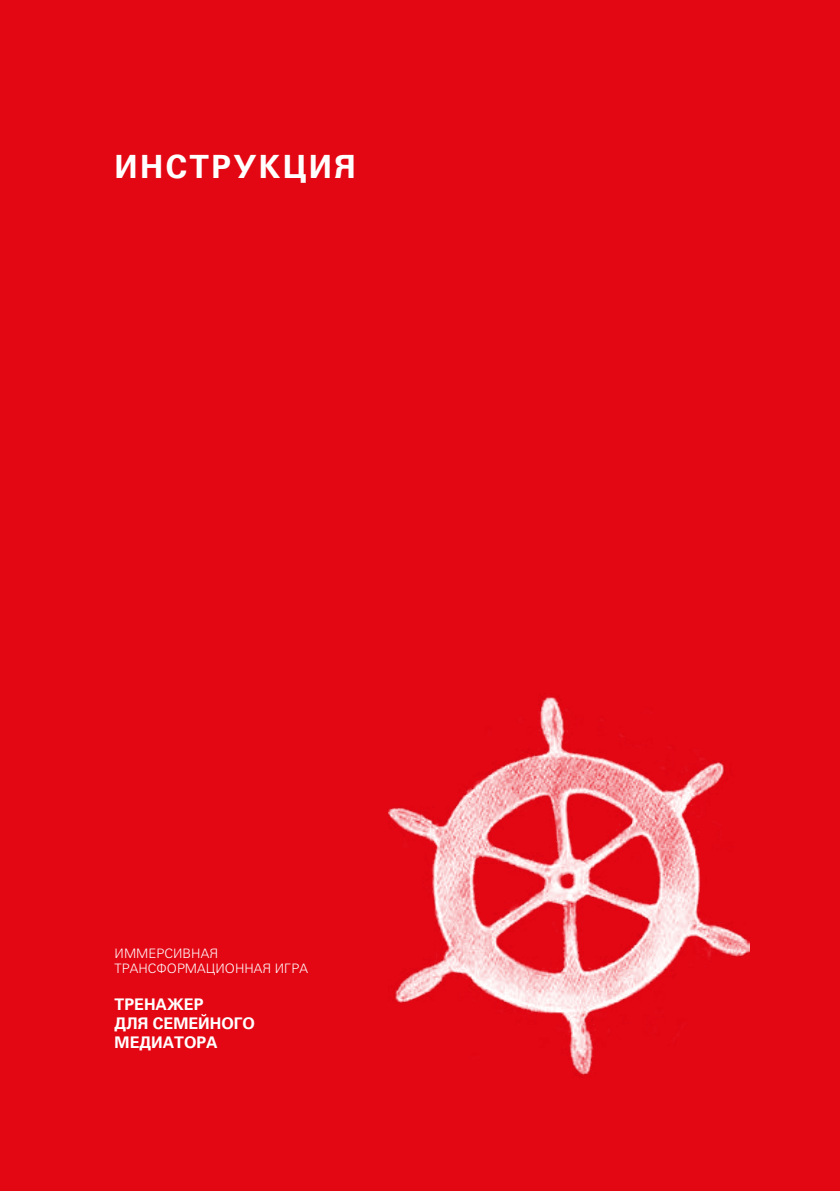
<style>
.page{position:relative;width:840px;height:1191px;background:#fff}
.page>*{position:absolute;margin:0;border:0;box-sizing:border-box;transform-origin:0 0}
.t1{font:700 32px "Univers LTCYR 65";letter-spacing:.075em;color:#fff}
.t2{font:700 16px/19.2px "Univers LTCYR 65";color:#fff}
.t3{font:300 13px/15.6px "Univers LTCYR 45";color:#fff}
</style>
<div class="page">
<div style="left:0;top:0;width:839px;height:1191px;background:#e30613"></div>
<img style="left:388px;top:696px;width:360px;height:381px">
<h1 class="t1" style="left:115px;top:144px;width:242px">ИНСТРУКЦИЯ</h1>
<p class="t3" style="left:115px;top:945px;width:195px">ИММЕРСИВНАЯ<br>ТРАНСФОРМАЦИОННАЯ ИГРА</p>
<p class="t2" style="left:115px;top:993px;width:142px">ТРЕНАЖЕР<br>ДЛЯ СЕМЕЙНОГО<br>МЕДИАТОРА</p>
</div>
